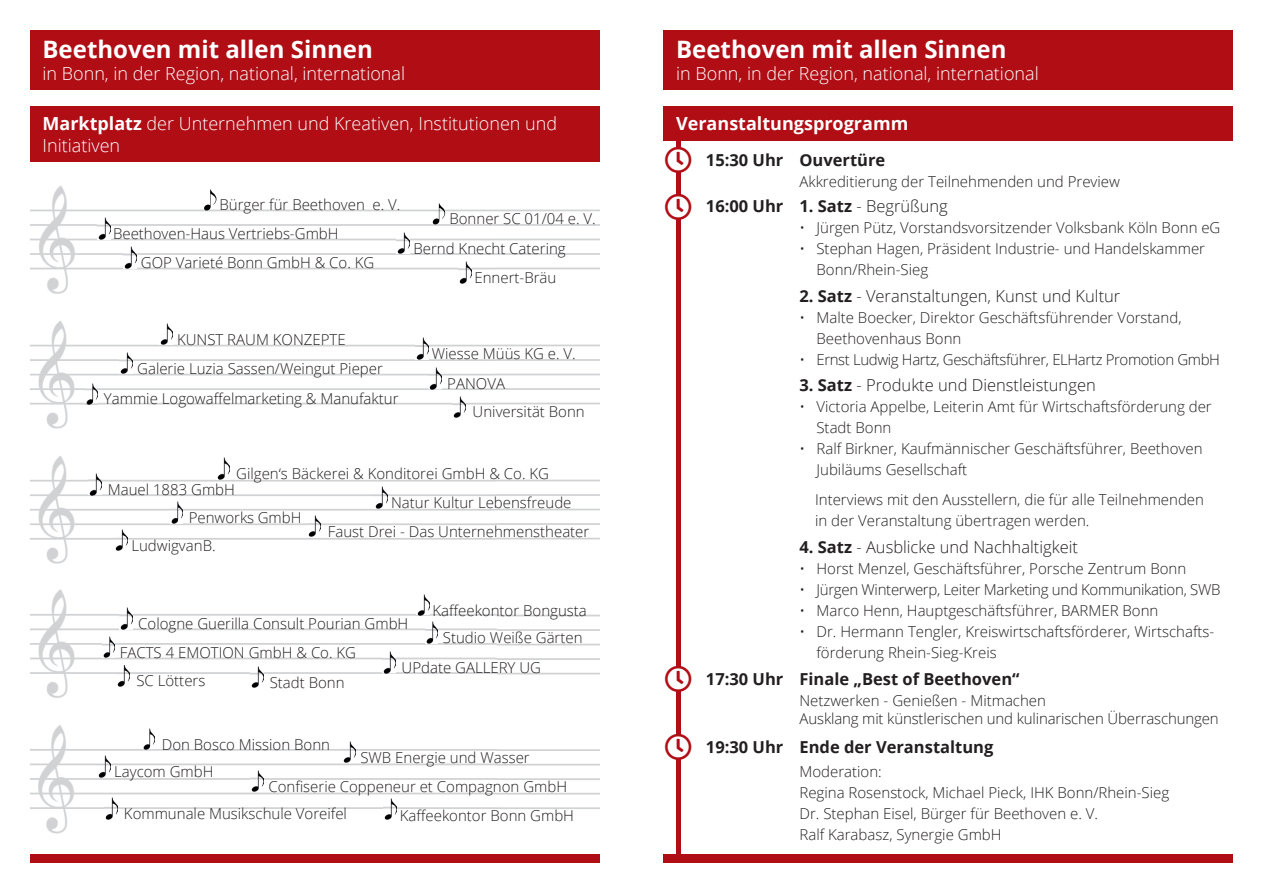
<style>
.page{position:relative;width:1263px;height:893px;background:#fff}
.page>*{position:absolute;margin:0;border:0;box-sizing:border-box;transform-origin:0 0}
.t1{font:700 24px "Open Sans";color:#fff}
.t2{font:300 18px/21.6px "Open Sans";color:#fff}
.t3{font:700 18px "Open Sans";color:#fff}
.t4{font:300 16.5px "Open Sans";color:#231f20}
.t5{font:700 16.5px "Open Sans";color:#231f20}
.t6{font:300 15px/21px "Open Sans";color:#231f20}
.t7{font:300 15px "Open Sans";letter-spacing:-.025em;color:#231f20}
.t8{font:300 15px "Open Sans";letter-spacing:-.02em;color:#231f20}
.s1{font-weight:700}
</style>
<div class="page">
<hr style="left:676px;top:140px;width:4px;height:715px;background:#b00d15">
<div style="left:663px;top:106px;width:570px;height:34px;background:#b00d15"></div>
<div style="left:663px;top:855px;width:570px;height:8px;background:#b00d15"></div>
<div style="left:663px;top:30px;width:570px;height:59px;background:#b00d15"></div>
<img style="left:30px;top:185px;width:570px;height:649px">
<div style="left:30px;top:30px;width:570px;height:59px;background:#b00d15"></div>
<div style="left:30px;top:855px;width:570px;height:8px;background:#b00d15"></div>
<div style="left:30px;top:106px;width:570px;height:56px;background:#b00d15"></div>
<svg style="left:204px;top:189px;width:13px;height:21px"></svg>
<img style="left:98px;top:218px;width:13px;height:21px">
<img style="left:397px;top:232px;width:13px;height:22px">
<img style="left:124px;top:247px;width:12px;height:21px">
<img style="left:459px;top:262px;width:12px;height:21px">
<img style="left:120px;top:352px;width:12px;height:22px">
<img style="left:114px;top:529px;width:13px;height:22px">
<img style="left:417px;top:594px;width:12px;height:21px">
<img style="left:216px;top:458px;width:13px;height:21px">
<img style="left:89px;top:474px;width:13px;height:21px">
<img style="left:374px;top:487px;width:13px;height:21px">
<img style="left:308px;top:515px;width:13px;height:22px">
<img style="left:251px;top:770px;width:12px;height:22px">
<img style="left:105px;top:798px;width:13px;height:21px">
<img style="left:120px;top:608px;width:12px;height:21px">
<img style="left:343px;top:741px;width:12px;height:22px">
<img style="left:117px;top:665px;width:12px;height:21px">
<img style="left:383px;top:652px;width:12px;height:21px">
<img style="left:160px;top:323px;width:13px;height:22px">
<svg style="left:433px;top:203px;width:12px;height:21px"></svg>
<img style="left:416px;top:338px;width:13px;height:21px">
<img style="left:428px;top:368px;width:13px;height:21px">
<img style="left:170px;top:502px;width:13px;height:21px">
<img style="left:102px;top:636px;width:13px;height:22px">
<img style="left:425px;top:622px;width:13px;height:21px">
<img style="left:384px;top:798px;width:12px;height:22px">
<img style="left:97px;top:755px;width:13px;height:22px">
<img style="left:142px;top:728px;width:13px;height:22px">
<img style="left:85px;top:383px;width:13px;height:22px">
<img style="left:251px;top:666px;width:13px;height:21px">
<img style="left:453px;top:396px;width:13px;height:21px">
<svg style="left:676px;top:147px;width:5px;height:26px"></svg>
<svg style="left:676px;top:194px;width:5px;height:26px"></svg>
<svg style="left:676px;top:666px;width:5px;height:26px"></svg>
<svg style="left:676px;top:734px;width:5px;height:26px"></svg>
<h1 class="t1" style="left:43px;top:32px;width:332px">Beethoven mit allen Sinnen</h1>
<p class="t2" style="left:43px;top:62px;width:364px">in Bonn, in der Region, national, international</p>
<p class="t2" style="left:43px;top:112px;width:516px"><span class="s1">Marktplatz</span> der Unternehmen und Kreativen, Institutionen und<br>Initiativen</p>
<p class="t6" style="left:219px;top:193px;width:183px">Bürger für Beethoven e. V.</p>
<p class="t6" style="left:113px;top:223px;width:227px">Beethoven-Haus Vertriebs-GmbH</p>
<p class="t6" style="left:141px;top:252px;width:235px">GOP Varieté Bonn GmbH &amp; Co. KG</p>
<p class="t6" style="left:449px;top:208px;width:148px">Bonner SC 01/04 e. V.</p>
<p class="t6" style="left:413px;top:237px;width:154px">Bernd Knecht Catering</p>
<p class="t6" style="left:474px;top:266px;width:83px">Ennert-Bräu</p>
<p class="t6" style="left:177px;top:328px;width:170px">KUNST RAUM KONZEPTE</p>
<p class="t6" style="left:137px;top:357px;width:247px">Galerie Luzia Sassen/Weingut Pieper</p>
<p class="t6" style="left:104px;top:387px;width:296px">Yammie Logowaffelmarketing &amp; Manufaktur</p>
<p class="t6" style="left:432px;top:343px;width:146px">Wiesse Müüs KG e. V.</p>
<p class="t6" style="left:447px;top:373px;width:59px">PANOVA</p>
<p class="t6" style="left:473px;top:401px;width:114px">Universität Bonn</p>
<p class="t6" style="left:236px;top:463px;width:314px">Gilgen‘s Bäckerei &amp; Konditorei GmbH &amp; Co. KG</p>
<p class="t6" style="left:108px;top:479px;width:129px">Mauel 1883 GmbH</p>
<p class="t6" style="left:391px;top:492px;width:182px">Natur Kultur Lebensfreude</p>
<p class="t6" style="left:189px;top:507px;width:114px">Penworks GmbH</p>
<p class="t6" style="left:131px;top:534px;width:86px">LudwigvanB.</p>
<p class="t6" style="left:328px;top:521px;width:263px">Faust Drei - Das Unternehmenstheater</p>
<p class="t6" style="left:138px;top:613px;width:272px">Cologne Guerilla Consult Pourian GmbH</p>
<p class="t6" style="left:120px;top:641px;width:238px">FACTS 4 EMOTION GmbH &amp; Co. KG</p>
<p class="t6" style="left:433px;top:599px;width:156px">Kaffeekontor Bongusta</p>
<p class="t6" style="left:443px;top:627px;width:141px">Studio Weiße Gärten</p>
<p class="t6" style="left:136px;top:670px;width:70px">SC Lötters</p>
<p class="t6" style="left:270px;top:671px;width:76px">Stadt Bonn</p>
<p class="t6" style="left:402px;top:657px;width:141px">UPdate GALLERY UG</p>
<p class="t6" style="left:162px;top:733px;width:170px">Don Bosco Mission Bonn</p>
<p class="t6" style="left:360px;top:746px;width:171px">SWB Energie und Wasser</p>
<p class="t6" style="left:114px;top:761px;width:101px">Laycom GmbH</p>
<p class="t6" style="left:268px;top:776px;width:300px">Confiserie Coppeneur et Compagnon GmbH</p>
<p class="t6" style="left:124px;top:803px;width:224px">Kommunale Musikschule Voreifel</p>
<p class="t6" style="left:400px;top:804px;width:176px">Kaffeekontor Bonn GmbH</p>
<h1 class="t1" style="left:676px;top:32px;width:332px">Beethoven mit allen Sinnen</h1>
<p class="t2" style="left:676px;top:62px;width:364px">in Bonn, in der Region, national, international</p>
<p class="t3" style="left:676px;top:111px;width:234px">Veranstaltungsprogramm</p>
<p class="t5" style="left:706px;top:148px;width:79px">15:30 Uhr</p>
<p class="t5" style="left:706px;top:195px;width:79px">16:00 Uhr</p>
<p class="t5" style="left:706px;top:667px;width:79px">17:30 Uhr</p>
<p class="t5" style="left:799px;top:148px;width:87px">Ouvertüre</p>
<p class="t6" style="left:799px;top:170px;width:322px">Akkreditierung der Teilnehmenden und Preview</p>
<p class="t4" style="left:799px;top:195px;width:150px"><span class="s1">1. Satz</span> - Begrüßung</p>
<p class="t6" style="left:799px;top:217px;width:422px">• Jürgen Pütz, Vorstandsvorsitzender Volksbank Köln Bonn eG</p>
<p class="t6" style="left:816px;top:238px;width:390px;text-indent:-17px">• Stephan Hagen, Präsident Industrie- und Handelskammer<br>Bonn/Rhein-Sieg</p>
<p class="t4" style="left:799px;top:284px;width:322px"><span class="s1">2. Satz</span> - Veranstaltungen, Kunst und Kultur</p>
<p class="t6" style="left:816px;top:306px;width:367px;text-indent:-17px">• Malte Boecker, Direktor Geschäftsführender Vorstand,<br>Beethovenhaus Bonn</p>
<p class="t7" style="left:799px;top:349px;width:422px">• Ernst Ludwig Hartz, Geschäftsführer, ELHartz Promotion GmbH</p>
<p class="t4" style="left:799px;top:374px;width:298px"><span class="s1">3. Satz</span> - Produkte und Dienstleistungen</p>
<p class="t6" style="left:816px;top:396px;width:397px;text-indent:-17px">• Victoria Appelbe, Leiterin Amt für Wirtschaftsförderung der<br>Stadt Bonn</p>
<p class="t6" style="left:816px;top:438px;width:388px;text-indent:-17px">• Ralf Birkner, Kaufmännischer Geschäftsführer, Beethoven<br>Jubiläums Gesellschaft</p>
<p class="t6" style="left:815px;top:489px;width:390px">Interviews mit den Ausstellern, die für alle Teilnehmenden in der Veranstaltung übertragen werden.</p>
<p class="t4" style="left:799px;top:535px;width:280px"><span class="s1">4. Satz</span> - Ausblicke und Nachhaltigkeit</p>
<p class="t6" style="left:799px;top:557px;width:388px">• Horst Menzel, Geschäftsführer, Porsche Zentrum Bonn</p>
<p class="t8" style="left:799px;top:579px;width:422px">• Jürgen Winterwerp, Leiter Marketing und Kommunikation, SWB</p>
<p class="t6" style="left:799px;top:599px;width:360px">• Marco Henn, Hauptgeschäftsführer, BARMER Bonn</p>
<p class="t6" style="left:816px;top:620px;width:399px;text-indent:-17px">• Dr. Hermann Tengler, Kreiswirtschaftsförderer, Wirtschafts&shy;förderung Rhein-Sieg-Kreis</p>
<p class="t5" style="left:799px;top:667px;width:222px">Finale „Best of Beethoven“</p>
<p class="t6" style="left:799px;top:691px;width:421px;line-height:18px">Netzwerken - Genießen - Mitmachen<br>Ausklang mit künstlerischen und kulinarischen Überraschungen</p>
<p class="t5" style="left:706px;top:735px;width:289px">19:30 Uhr Ende der Veranstaltung</p>
<p class="t6" style="left:799px;top:760px;width:371px">Moderation:<br>Regina Rosenstock, Michael Pieck, IHK Bonn/Rhein-Sieg Dr. Stephan Eisel, Bürger für Beethoven e. V.<br>Ralf Karabasz, Synergie GmbH</p>
</div>
